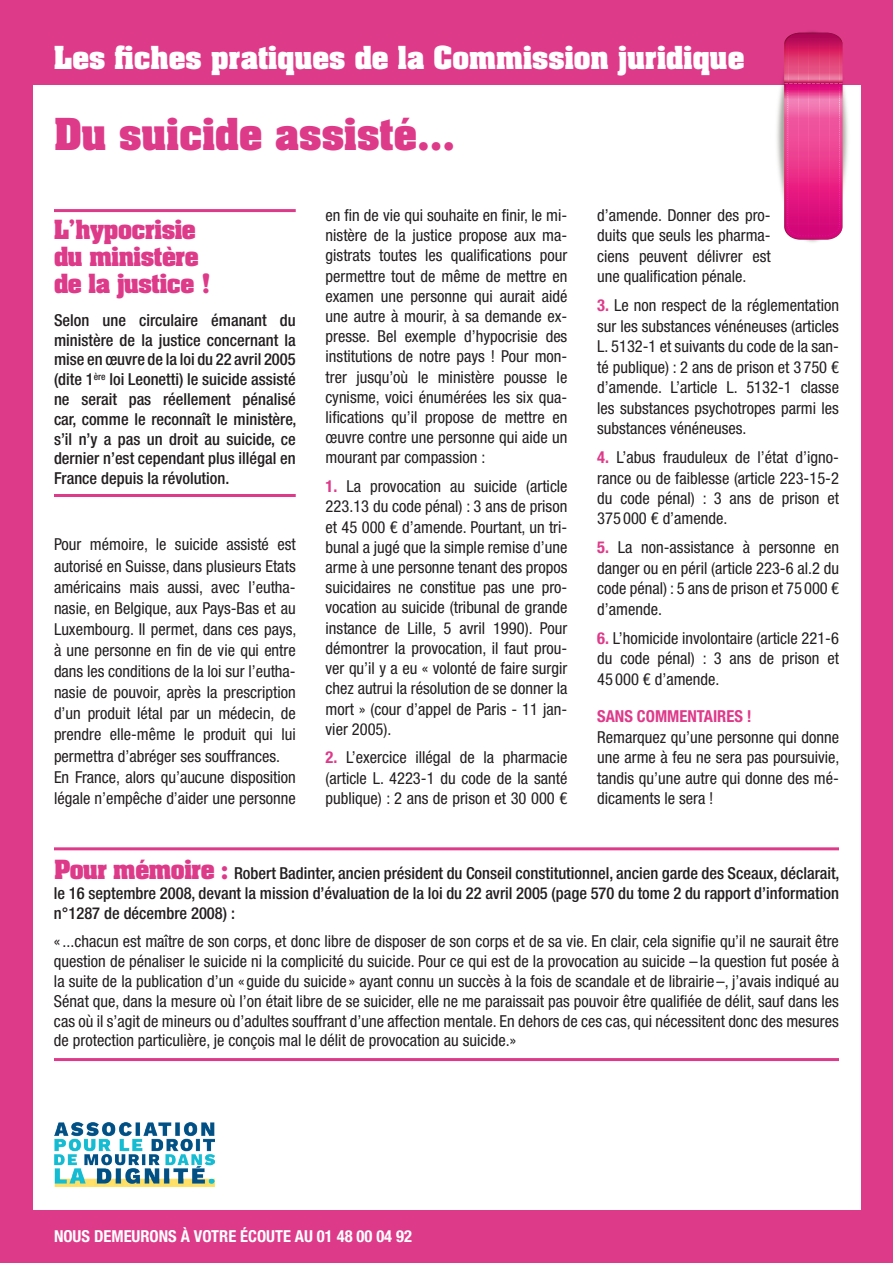
<style>
.page{position:relative;width:893px;height:1263px;background:#de3a8a}
.page>*{position:absolute;margin:0;border:0;box-sizing:border-box;transform-origin:0 0}
.t1{font:700 37.5px "Aachen";color:#de3a8a}
.t2{font:700 27px "Aachen";color:#fff}
.t3{font:700 22.5px/27px "Aachen";letter-spacing:-.02em;color:#de3a8a}
.t4{font:condensed 16.5px/20.2px "Helvetica Neue LT Std";color:#231f20;text-align:justify}
.t5{font:500 condensed 16.5px/19.8px "Helvetica Neue LT Std";color:#231f20;text-align:justify}
.t6{font:700 condensed 16.5px "Helvetica Neue LT Std";color:#fff}
.t7{font:700 condensed 16.5px "Helvetica Neue LT Std";color:#de3a8a}
.s1{font-weight:700;color:#de3a8a}
.s2{font-family:"Aachen";font-weight:700;font-stretch:normal;font-size:22.5px;color:#de3a8a}
</style>
<div class="page">
<div style="left:33px;top:85px;width:827px;height:1124px;background:#fff"></div>
<hr style="left:54px;top:209px;width:242px;height:3px;background:#de3a8a">
<hr style="left:54px;top:847px;width:785px;height:3px;background:#de3a8a">
<hr style="left:54px;top:1058px;width:785px;height:3px;background:#de3a8a">
<hr style="left:54px;top:494px;width:242px;height:3px;background:#de3a8a">
<img style="left:54px;top:1122px;width:161px;height:64px">
<img style="left:777px;top:31px;width:71px;height:211px">
<svg style="left:787px;top:33px;width:52px;height:207px"></svg>
<hr style="left:842px;top:33px;width:1px;height:207px;background:#b8016f">
<hr style="left:841px;top:33px;width:1px;height:207px;background:#b8016f">
<hr style="left:840px;top:33px;width:1px;height:207px;background:#b8016f">
<hr style="left:839px;top:33px;width:1px;height:207px;background:#b8016f">
<hr style="left:837px;top:33px;width:1px;height:207px;background:#b8016f">
<hr style="left:836px;top:33px;width:1px;height:207px;background:#b8016f">
<hr style="left:835px;top:33px;width:1px;height:207px;background:#b8016f">
<hr style="left:834px;top:33px;width:1px;height:207px;background:#b8016f">
<hr style="left:833px;top:33px;width:1px;height:207px;background:#b8016f">
<hr style="left:832px;top:33px;width:1px;height:207px;background:#b8016f">
<hr style="left:831px;top:33px;width:1px;height:207px;background:#b8016f">
<hr style="left:830px;top:33px;width:1px;height:207px;background:#b8016f">
<hr style="left:829px;top:33px;width:1px;height:207px;background:#b8016f">
<hr style="left:827px;top:33px;width:1px;height:207px;background:#b8016f">
<hr style="left:826px;top:33px;width:1px;height:207px;background:#b8016f">
<hr style="left:825px;top:33px;width:1px;height:207px;background:#b8016f">
<hr style="left:824px;top:33px;width:1px;height:207px;background:#b8016f">
<hr style="left:823px;top:33px;width:1px;height:207px;background:#b8016f">
<hr style="left:822px;top:33px;width:1px;height:207px;background:#b8016f">
<hr style="left:821px;top:33px;width:1px;height:207px;background:#b8016f">
<hr style="left:820px;top:33px;width:1px;height:207px;background:#b8016f">
<hr style="left:819px;top:33px;width:1px;height:207px;background:#b8016f">
<hr style="left:818px;top:33px;width:1px;height:207px;background:#b8016f">
<hr style="left:816px;top:33px;width:1px;height:207px;background:#b8016f">
<hr style="left:815px;top:33px;width:1px;height:207px;background:#b8016f">
<hr style="left:814px;top:33px;width:1px;height:207px;background:#b8016f">
<hr style="left:813px;top:33px;width:1px;height:207px;background:#b8016f">
<hr style="left:812px;top:33px;width:1px;height:207px;background:#b8016f">
<hr style="left:811px;top:33px;width:1px;height:207px;background:#b8016f">
<hr style="left:810px;top:33px;width:1px;height:207px;background:#b8016f">
<hr style="left:809px;top:33px;width:1px;height:207px;background:#b8016f">
<hr style="left:808px;top:33px;width:1px;height:207px;background:#b8016f">
<hr style="left:806px;top:33px;width:1px;height:207px;background:#b8016f">
<hr style="left:805px;top:33px;width:1px;height:207px;background:#b8016f">
<hr style="left:804px;top:33px;width:1px;height:207px;background:#b8016f">
<hr style="left:803px;top:33px;width:1px;height:207px;background:#b8016f">
<hr style="left:802px;top:33px;width:1px;height:207px;background:#b8016f">
<hr style="left:801px;top:33px;width:1px;height:207px;background:#b8016f">
<hr style="left:800px;top:33px;width:1px;height:207px;background:#b8016f">
<hr style="left:799px;top:33px;width:1px;height:207px;background:#b8016f">
<hr style="left:798px;top:33px;width:1px;height:207px;background:#b8016f">
<hr style="left:796px;top:33px;width:1px;height:207px;background:#b8016f">
<hr style="left:795px;top:33px;width:1px;height:207px;background:#b8016f">
<hr style="left:794px;top:33px;width:1px;height:207px;background:#b8016f">
<hr style="left:793px;top:33px;width:1px;height:207px;background:#b8016f">
<hr style="left:792px;top:33px;width:1px;height:207px;background:#b8016f">
<hr style="left:791px;top:33px;width:1px;height:207px;background:#b8016f">
<hr style="left:790px;top:33px;width:1px;height:207px;background:#b8016f">
<hr style="left:789px;top:33px;width:1px;height:207px;background:#b8016f">
<hr style="left:788px;top:33px;width:1px;height:207px;background:#b8016f">
<hr style="left:786px;top:33px;width:1px;height:207px;background:#b8016f">
<hr style="left:785px;top:33px;width:1px;height:207px;background:#b8016f">
<hr style="left:784px;top:33px;width:1px;height:207px;background:#b8016f">
<h2 class="t2" style="left:54px;top:38px;width:692px">Les fiches pratiques de la Commission juridique</h2>
<h1 class="t1" style="left:54px;top:107px;width:403px">Du suicide assisté...</h1>
<h3 class="t3" style="left:54px;top:216px;width:159px">L’hypocrisie du ministère de la justice !</h3>
<p class="t5" style="left:54px;top:310px;width:244px">Selon une circulaire émanant du ministère de la justice concernant la mise en œuvre de la loi du 22 avril 2005 (dite 1<sup>ère</sup> loi Leonetti) le suicide assisté ne serait pas réellement pénalisé car, comme le reconnaît le ministère, s’il n’y a pas un droit au suicide, ce dernier n’est cependant plus illégal en France depuis la révolution.</p>
<p class="t4" style="left:54px;top:534px;width:244px;line-height:21.1px;text-align:left">Pour mémoire, le suicide assisté est autorisé en Suisse, dans plusieurs Etats américains mais aussi, avec l’eutha&shy;nasie, en Belgique, aux Pays-Bas et au Luxembourg. Il permet, dans ces pays, à une personne en fin de vie qui entre dans les conditions de la loi sur l’eutha&shy;nasie de pouvoir, après la prescription d’un produit létal par un médecin, de prendre elle-même le produit qui lui permettra d’abréger ses souffrances.<br>En France, alors qu’aucune disposition légale n’empêche d’aider une personne</p>
<p class="t4" style="left:326px;top:205px;width:243px">en fin de vie qui souhaite en finir, le mi&shy;nistère de la justice propose aux ma&shy;gistrats toutes les qualifications pour permettre tout de même de mettre en examen une personne qui aurait aidé une autre à mourir, à sa demande ex&shy;presse. Bel exemple d’hypocrisie des institutions de notre pays ! Pour mon&shy;trer jusqu’où le ministère pousse le cynisme, voici énumérées les six qua&shy;lifications qu’il propose de mettre en œuvre contre une personne qui aide un mourant par compassion :</p>
<p class="t4" style="left:326px;top:476px;width:243px"><span class="s1">1.</span> La provocation au suicide (article 223.13 du code pénal) : 3 ans de prison et 45 000 € d’amende. Pourtant, un tri&shy;bunal a jugé que la simple remise d’une arme à une personne tenant des propos suicidaires ne constitue pas une pro&shy;vocation au suicide (tribunal de grande instance de Lille, 5 avril 1990). Pour démontrer la provocation, il faut prou&shy;ver qu’il y a eu « volonté de faire surgir chez autrui la résolution de se donner la mort » (cour d’appel de Paris - 11 jan&shy;vier 2005).</p>
<p class="t4" style="left:326px;top:747px;width:243px"><span class="s1">2.</span> L’exercice illégal de la pharmacie (article L. 4223-1 du code de la santé publique) : 2 ans de prison et 30 000 €</p>
<p class="t4" style="left:597px;top:205px;width:175px">d’amende. Donner des pro&shy;duits que seuls les pharma&shy;ciens peuvent délivrer est une qualification pénale.</p>
<p class="t4" style="left:597px;top:295px;width:243px"><span class="s1">3.</span> Le non respect de la réglementation sur les substances vénéneuses (articles L. 5132-1 et suivants du code de la san&shy;té publique) : 2 ans de prison et 3 750 € d’amende. L’article L. 5132-1 classe les substances psychotropes parmi les substances vénéneuses.</p>
<p class="t4" style="left:597px;top:447px;width:243px"><span class="s1">4.</span> L’abus frauduleux de l’état d’igno&shy;rance ou de faiblesse (article 223-15-2 du code pénal) : 3 ans de prison et 375 000 € d’amende.</p>
<p class="t4" style="left:597px;top:537px;width:243px"><span class="s1">5.</span> La non-assistance à personne en danger ou en péril (article 223-6 al.2 du code pénal) : 5 ans de prison et 75 000 € d’amende.</p>
<p class="t4" style="left:597px;top:628px;width:243px"><span class="s1">6.</span> L’homicide involontaire (article 221-6 du code pénal) : 3 ans de prison et 45 000 € d’amende.</p>
<p class="t7" style="left:597px;top:706px;width:156px">SANS COMMENTAIRES !</p>
<p class="t4" style="left:597px;top:726px;width:244px">Remarquez qu’une personne qui donne une arme à feu ne sera pas poursuivie, tandis qu’une autre qui donne des mé&shy;dicaments le sera !</p>
<p class="t5" style="left:54px;top:863px;width:787px"><span class="s2">Pour mémoire :</span> Robert Badinter, ancien président du Conseil constitutionnel, ancien garde des Sceaux, déclarait, le 16 septembre 2008, devant la mission d’évaluation de la loi du 22 avril 2005 (page 570 du tome 2 du rapport d’information n°1287 de décembre 2008) :</p>
<p class="t4" style="left:54px;top:931px;width:786px;line-height:19.8px">«...chacun est maître de son corps, et donc libre de disposer de son corps et de sa vie. En clair, cela signifie qu’il ne saurait être question de pénaliser le suicide ni la complicité du suicide. Pour ce qui est de la provocation au suicide –la question fut posée à la suite de la publication d’un « guide du suicide » ayant connu un succès à la fois de scandale et de librairie –, j’avais indiqué au Sénat que, dans la mesure où l’on était libre de se suicider, elle ne me paraissait pas pouvoir être qualifiée de délit, sauf dans les cas où il s’agit de mineurs ou d’adultes souffrant d’une affection mentale. En dehors de ces cas, qui nécessitent donc des mesures de protection particulière, je conçois mal le délit de provocation au suicide.»</p>
<p class="t6" style="left:54px;top:1226px;width:359px">NOUS DEMEURONS À VOTRE ÉCOUTE AU 01 48 00 04 92</p>
</div>
